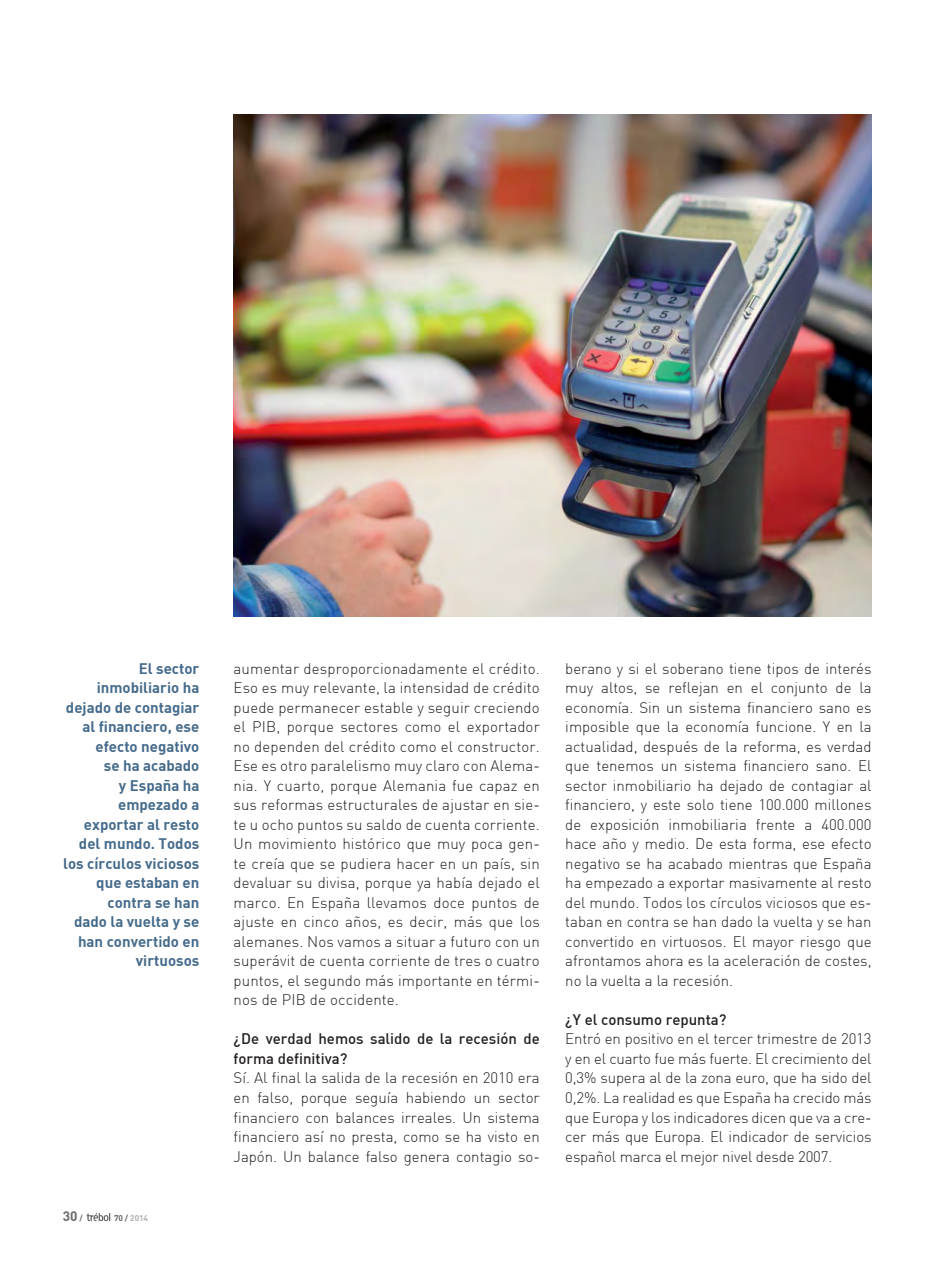
<style>
.page{position:relative;width:935px;height:1263px;background:#fff}
.page>*{position:absolute;margin:0;border:0;box-sizing:border-box;transform-origin:0 0}
.t1{font:300 15px/19.5px "DIN";color:#231f20;text-align:justify}
.t2{font:700 15px/19.5px "DIN";color:#466b8c;text-align:right}
.t3{font:500 15px/19.5px "DIN";color:#231f20}
.t4{font:700 13.5px "DIN";color:#67686b}
.t5{font:700 8.25px "DIN";color:#aeb0b3}
.s1{font-size:8.25px}
.s2{color:#67686b}
</style>
<div class="page">
<svg style="left:87px;top:1213px;width:23px;height:7px"></svg>
<img style="left:234px;top:114px;width:637px;height:502px">
<p class="t2" style="left:63px;top:657px;width:138px">El sector inmobiliario ha dejado de contagiar al financiero, ese efecto negativo<br>se ha acabado<br>y España ha empezado a exportar al resto del mundo. Todos los círculos viciosos que estaban en contra se han<br>dado la vuelta y se han convertido en virtuosos</p>
<p class="t4" style="left:63px;top:1206px;width:21px">30 <span class="s1">/</span></p>
<p class="t5" style="left:114px;top:1212px;width:36px"><span class="s2">70 /</span> 2014</p>
<p class="t1" style="left:233px;top:658px;width:308px">aumentar desproporcionadamente el crédito.<br>Eso es muy relevante, la intensidad de crédito puede permanecer estable y seguir creciendo el PIB, porque sectores como el exportador no dependen del crédito como el constructor.<br>Ese es otro paralelismo muy claro con Alema&shy;nia. Y cuarto, porque Alemania fue capaz en sus reformas estructurales de ajustar en sie&shy;te u ocho puntos su saldo de cuenta corriente.<br>Un movimiento histórico que muy poca gen&shy;te creía que se pudiera hacer en un país, sin devaluar su divisa, porque ya había dejado el marco. En España llevamos doce puntos de ajuste en cinco años, es decir, más que los alemanes. Nos vamos a situar a futuro con un superávit de cuenta corriente de tres o cuatro puntos, el segundo más importante en térmi&shy;nos de PIB de occidente.</p>
<p class="t3" style="left:233px;top:1028px;width:308px">¿De verdad hemos salido de la recesión de forma definitiva?</p>
<p class="t1" style="left:233px;top:1068px;width:308px">Sí. Al final la salida de la recesión en 2010 era en falso, porque seguía habiendo un sector financiero con balances irreales. Un sistema financiero así no presta, como se ha visto en Japón. Un balance falso genera contagio so-</p>
<p class="t1" style="left:565px;top:658px;width:308px">berano y si el soberano tiene tipos de interés muy altos, se reflejan en el conjunto de la economía. Sin un sistema financiero sano es imposible que la economía funcione. Y en la actualidad, después de la reforma, es verdad que tenemos un sistema financiero sano. El sector inmobiliario ha dejado de contagiar al financiero, y este solo tiene 100.000 millones de exposición inmobiliaria frente a 400.000 hace año y medio. De esta forma, ese efecto negativo se ha acabado mientras que España ha empezado a exportar masivamente al resto del mundo. Todos los círculos viciosos que es&shy;taban en contra se han dado la vuelta y se han convertido en virtuosos. El mayor riesgo que afrontamos ahora es la aceleración de costes, no la vuelta a la recesión.</p>
<p class="t3" style="left:565px;top:1008px;width:163px">¿Y el consumo repunta?</p>
<p class="t1" style="left:565px;top:1029px;width:308px">Entró en positivo en el tercer trimestre de 2013 y en el cuarto fue más fuerte. El crecimiento del 0,3% supera al de la zona euro, que ha sido del 0,2%. La realidad es que España ha crecido más que Europa y los indicadores dicen que va a cre&shy;cer más que Europa. El indicador de servicios español marca el mejor nivel desde 2007.</p>
</div>
